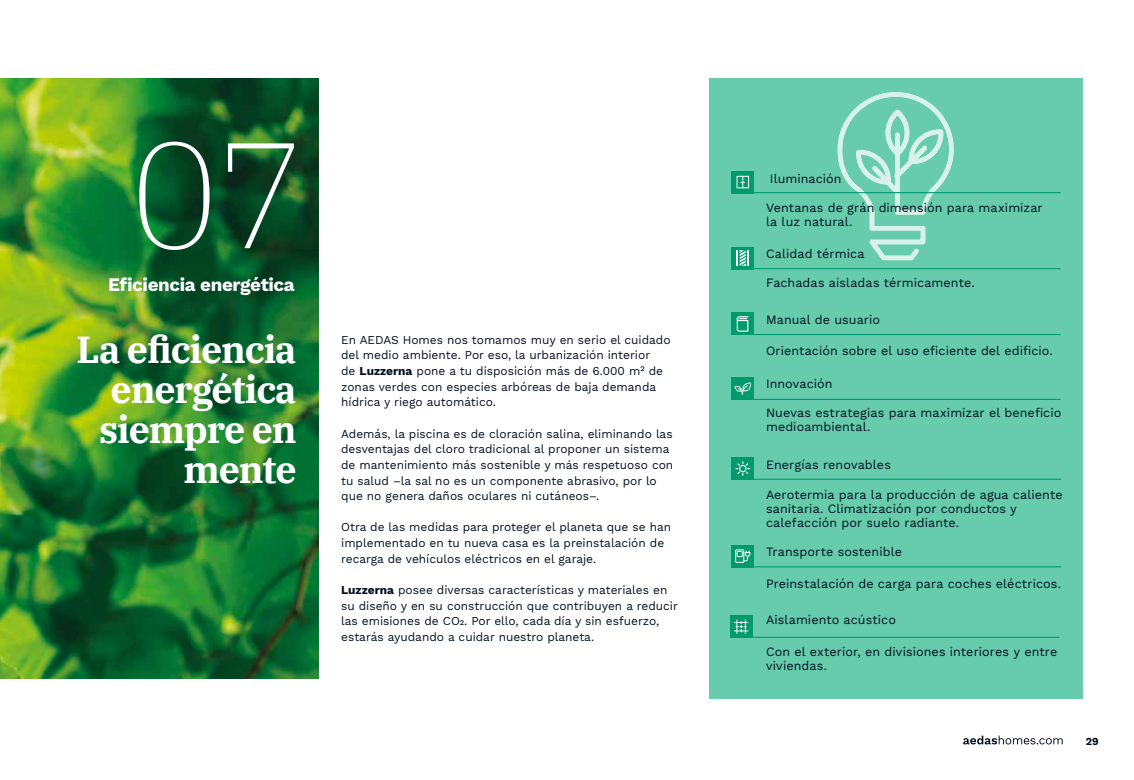
<style>
.page{position:relative;width:1134px;height:780px;background:#fff}
.page>*{position:absolute;margin:0;border:0;box-sizing:border-box;transform-origin:0 0}
.t1{font:200 150px "IBM Plex Serif";color:#fff}
.t2{font:700 37.5px/40px "IBM Plex Serif";letter-spacing:-.03em;color:#fff;text-align:right}
.t3{font:700 18.75px "Work Sans";letter-spacing:-.02em;color:#fff}
.t4{font:12.5px/14px "Work Sans";letter-spacing:.005em;color:#000e22}
.t5{font:11.88px/15.6px "Work Sans";color:#000e22}
.t6{font:700 10.62px "Work Sans";color:#000e22}
.s1{font-weight:700}
</style>
<div class="page">
<img style="left:0;top:78px;width:319px;height:600px">
<svg style="left:963px;top:735px;width:100px;height:9px"></svg>
<div style="left:709px;top:78px;width:373px;height:620px;background:#66ccab"></div>
<svg style="left:836px;top:92px;width:118px;height:168px"></svg>
<svg style="left:732px;top:171px;width:22px;height:22px"></svg>
<svg style="left:736px;top:176px;width:13px;height:12px"></svg>
<hr style="left:752px;top:192px;width:309px;height:1px;background:#009a6d">
<div style="left:732px;top:247px;width:22px;height:22px;background:#009a6d"></div>
<svg style="left:737px;top:250px;width:12px;height:16px"></svg>
<hr style="left:752px;top:268px;width:308px;height:1px;background:#009a6d">
<div style="left:732px;top:313px;width:22px;height:22px;background:#009a6d"></div>
<svg style="left:736px;top:316px;width:13px;height:16px"></svg>
<hr style="left:752px;top:334px;width:308px;height:1px;background:#009a6d">
<div style="left:732px;top:377px;width:22px;height:23px;background:#009a6d"></div>
<svg style="left:735px;top:382px;width:16px;height:13px"></svg>
<hr style="left:750px;top:399px;width:310px;height:1px;background:#009a6d">
<div style="left:732px;top:457px;width:22px;height:23px;background:#009a6d"></div>
<svg style="left:735px;top:461px;width:15px;height:15px"></svg>
<hr style="left:754px;top:478px;width:307px;height:2px;background:#009a6d">
<div style="left:732px;top:545px;width:22px;height:22px;background:#009a6d"></div>
<svg style="left:735px;top:549px;width:15px;height:14px"></svg>
<hr style="left:754px;top:566px;width:307px;height:1px;background:#009a6d">
<div style="left:730px;top:615px;width:22px;height:22px;background:#009a6d"></div>
<svg style="left:734px;top:619px;width:14px;height:14px"></svg>
<hr style="left:751px;top:636px;width:308px;height:1px;background:#009a6d">
<h1 class="t1" style="left:129px;top:83px;width:178px">07</h1>
<h3 class="t3" style="left:108px;top:273px;width:188px">Eficiencia energética</h3>
<h2 class="t2" style="left:77px;top:327px;width:222px">La eficiencia energética siempre en mente</h2>
<p class="t5" style="left:341px;top:332px;width:331px">En AEDAS Homes nos tomamos muy en serio el cuidado del medio ambiente. Por eso, la urbanización interior<br>de <span class="s1">Luzzerna</span> pone a tu disposición más de 6.000 m² de zonas verdes con especies arbóreas de baja demanda hídrica y riego automático.</p>
<p class="t5" style="left:341px;top:426px;width:334px">Además, la piscina es de cloración salina, eliminando las desventajas del cloro tradicional al proponer un sistema de mantenimiento más sostenible y más respetuoso con tu salud –la sal no es un componente abrasivo, por lo que no genera daños oculares ni cutáneos–.</p>
<p class="t5" style="left:341px;top:520px;width:332px">Otra de las medidas para proteger el planeta que se han implementado en tu nueva casa es la preinstalación de recarga de vehículos eléctricos en el garaje.</p>
<p class="t5" style="left:341px;top:582px;width:338px"><span class="s1">Luzzerna</span> posee diversas características y materiales en su diseño y en su construcción que contribuyen a reducir las emisiones de CO2. Por ello, cada día y sin esfuerzo, estarás ayudando a cuidar nuestro planeta.</p>
<p class="t4" style="left:770px;top:172px;width:73px">Iluminación</p>
<p class="t4" style="left:766px;top:201px;width:278px">Ventanas de grán dimensión para maximizar la luz natural.</p>
<p class="t4" style="left:766px;top:247px;width:100px">Calidad térmica</p>
<p class="t4" style="left:766px;top:276px;width:210px">Fachadas aisladas térmicamente.</p>
<p class="t4" style="left:766px;top:313px;width:116px">Manual de usuario</p>
<p class="t4" style="left:766px;top:344px;width:288px">Orientación sobre el uso eficiente del edificio.</p>
<p class="t4" style="left:766px;top:377px;width:68px">Innovación</p>
<p class="t4" style="left:766px;top:406px;width:297px">Nuevas estrategias para maximizar el beneficio medioambiental.</p>
<p class="t4" style="left:766px;top:458px;width:126px">Energías renovables</p>
<p class="t4" style="left:766px;top:488px;width:298px">Aerotermia para la producción de agua caliente sanitaria. Climatización por conductos y calefacción por suelo radiante.</p>
<p class="t4" style="left:766px;top:545px;width:137px">Transporte sostenible</p>
<p class="t4" style="left:766px;top:577px;width:296px">Preinstalación de carga para coches eléctricos.</p>
<p class="t4" style="left:766px;top:613px;width:132px">Aislamiento acústico</p>
<p class="t4" style="left:766px;top:645px;width:293px">Con el exterior, en divisiones interiores y entre viviendas.</p>
<p class="t6" style="left:1086px;top:734px;width:14px">29</p>
</div>
